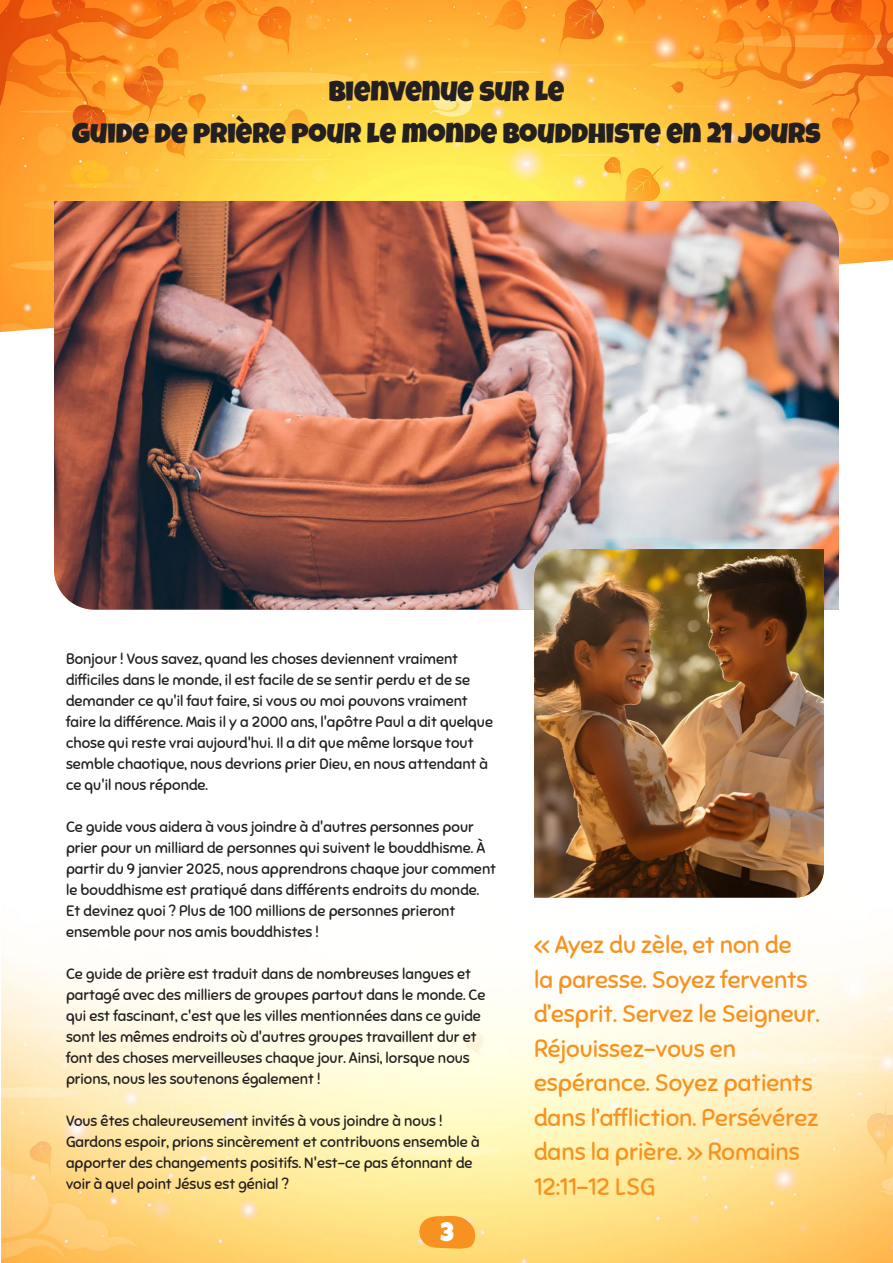
<style>
.page{position:relative;width:893px;height:1263px;background:#fff}
.page>*{position:absolute;margin:0;border:0;box-sizing:border-box;transform-origin:0 0}
.City_Name{font:28.5px "Luckiest Guy";color:#231f20}
.t1{font:25.5px "Luckiest Guy";color:#fff}
.t2{font:24px/34.5px "Sniglet";color:#f79220}
.t3{font:15px/21px "Sniglet";color:#231f20}
</style>
<div class="page">
<img style="left:2px;top:955px;width:891px;height:308px">
<svg style="left:416px;top:1214px;width:60px;height:36px;background:#f8a83d"></svg>
<img style="left:0;top:0;width:893px;height:332px">
<img style="left:54px;top:201px;width:785px;height:409px">
<img style="left:534px;top:549px;width:290px;height:349px">
<p class="City_Name" style="left:329px;top:72px;width:237px">BIENVENUE SUR LE</p>
<p class="City_Name" style="left:72px;top:114px;width:750px">GUIDE DE PRIÈRE POUR LE MONDE BOUDDHISTE EN 21 JOURS</p>
<p class="t3" style="left:66px;top:648px;width:429px">Bonjour ! Vous savez, quand les choses deviennent vraiment difficiles dans le monde, il est facile de se sentir perdu et de se demander ce qu'il faut faire, si vous ou moi pouvons vraiment faire la différence. Mais il y a 2000 ans, l'apôtre Paul a dit quelque chose qui reste vrai aujourd'hui. Il a dit que même lorsque tout semble chaotique, nous devrions prier Dieu, en nous attendant à ce qu'il nous réponde.</p>
<p class="t3" style="left:66px;top:816px;width:432px">Ce guide vous aidera à vous joindre à d'autres personnes pour prier pour un milliard de personnes qui suivent le bouddhisme. À partir du 9 janvier 2025, nous apprendrons chaque jour comment le bouddhisme est pratiqué dans différents endroits du monde.<br>Et devinez quoi ? Plus de 100 millions de personnes prieront ensemble pour nos amis bouddhistes !</p>
<p class="t3" style="left:66px;top:963px;width:421px">Ce guide de prière est traduit dans de nombreuses langues et partagé avec des milliers de groupes partout dans le monde. Ce qui est fascinant, c'est que les villes mentionnées dans ce guide sont les mêmes endroits où d'autres groupes travaillent dur et font des choses merveilleuses chaque jour. Ainsi, lorsque nous prions, nous les soutenons également !</p>
<p class="t3" style="left:66px;top:1110px;width:415px">Vous êtes chaleureusement invités à vous joindre à nous !<br>Gardons espoir, prions sincèrement et contribuons ensemble à apporter des changements positifs. N'est-ce pas étonnant de voir à quel point Jésus est génial ?</p>
<h2 class="t1" style="left:440px;top:1215px;width:15px">3</h2>
<p class="t2" style="left:534px;top:928px;width:287px">« Ayez du zèle, et non de<br>la paresse. Soyez fervents d’esprit. Servez le Seigneur.<br>Réjouissez-vous en espérance. Soyez patients dans l’affliction. Persévérez dans la prière. » Romains<br>12:11-12 LSG</p>
</div>
